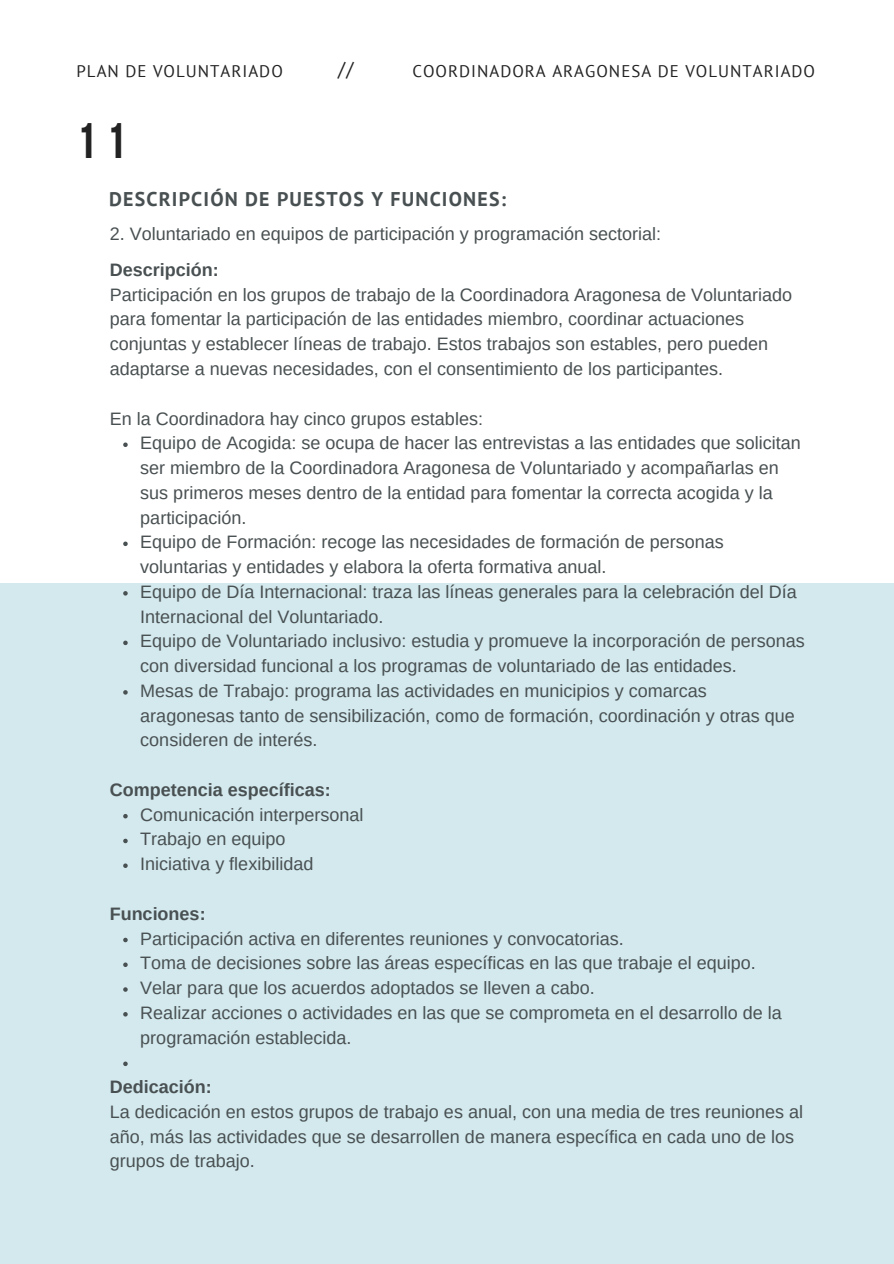
<style>
.page{position:relative;width:894px;height:1264px;background:#fff}
.page>*{position:absolute;margin:0;border:0;box-sizing:border-box;transform-origin:0 0}
.t1{font:700 49.65px "Bebas Neue";color:#222}
.t2{font:700 19.8px "PT Sans";letter-spacing:.06em;color:#495052}
.t3{font:19.8px "PT Sans";color:#222}
.t4{font:18px/24.8px "Arimo";color:#495052}
.t5{font:700 18px "Arimo";color:#495052}
.t6{font:16.8px "PT Sans";letter-spacing:.06em;color:#222}
.s1{font-weight:700}
</style>
<div class="page">
<div style="left:0;top:583px;width:893px;height:680px;background:#d3e9ee"></div>
<svg style="left:123px;top:442px;width:5px;height:5px"></svg>
<svg style="left:123px;top:541px;width:5px;height:5px"></svg>
<svg style="left:123px;top:591px;width:5px;height:4px"></svg>
<svg style="left:123px;top:640px;width:5px;height:5px"></svg>
<svg style="left:123px;top:690px;width:5px;height:4px"></svg>
<svg style="left:123px;top:814px;width:5px;height:4px"></svg>
<svg style="left:123px;top:838px;width:5px;height:5px"></svg>
<svg style="left:123px;top:863px;width:5px;height:5px"></svg>
<svg style="left:123px;top:937px;width:5px;height:5px"></svg>
<svg style="left:123px;top:962px;width:5px;height:5px"></svg>
<svg style="left:123px;top:987px;width:5px;height:4px"></svg>
<svg style="left:123px;top:1012px;width:5px;height:4px"></svg>
<svg style="left:123px;top:1061px;width:5px;height:5px"></svg>
<p class="t6" style="left:77px;top:60px;width:208px">PLAN DE VOLUNTARIADO</p>
<h1 class="t3" style="left:338px;top:56px;width:17px">//</h1>
<p class="t6" style="left:412px;top:60px;width:404px">COORDINADORA ARAGONESA DE VOLUNTARIADO</p>
<p class="t1" style="left:77px;top:120px;width:51px">11</p>
<p class="t2" style="left:109px;top:185px;width:398px">DESCRIPCIÓN DE PUESTOS Y FUNCIONES:</p>
<h3 class="t4" style="left:110px;top:221px;width:552px">2. Voluntariado en equipos de participación y programación sectorial:</h3>
<h3 class="t4" style="left:110px;top:257px;width:684px"><span class="s1">Descripción:<br></span>Participación en los grupos de trabajo de la Coordinadora Aragonesa de Voluntariado para fomentar la participación de las entidades miembro, coordinar actuaciones conjuntas y establecer líneas de trabajo. Estos trabajos son estables, pero pueden adaptarse a nuevas necesidades, con el consentimiento de los participantes.</h3>
<h3 class="t4" style="left:110px;top:406px;width:375px">En la Coordinadora hay cinco grupos estables:</h3>
<p class="t4" style="left:140px;top:430px;width:661px">Equipo de Acogida: se ocupa de hacer las entrevistas a las entidades que solicitan ser miembro de la Coordinadora Aragonesa de Voluntariado y acompañarlas en sus primeros meses dentro de la entidad para fomentar la correcta acogida y la participación.</p>
<p class="t4" style="left:140px;top:529px;width:585px">Equipo de Formación: recoge las necesidades de formación de personas voluntarias y entidades y elabora la oferta formativa anual.</p>
<p class="t4" style="left:140px;top:579px;width:657px">Equipo de Día Internacional: traza las líneas generales para la celebración del Día<br>Internacional del Voluntariado.</p>
<p class="t4" style="left:140px;top:628px;width:666px">Equipo de Voluntariado inclusivo: estudia y promueve la incorporación de personas con diversidad funcional a los programas de voluntariado de las entidades.</p>
<p class="t4" style="left:140px;top:678px;width:656px">Mesas de Trabajo: programa las actividades en municipios y comarcas aragonesas tanto de sensibilización, como de formación, coordinación y otras que consideren de interés.</p>
<h2 class="t5" style="left:110px;top:779px;width:222px">Competencia específicas:</h2>
<p class="t4" style="left:140px;top:802px;width:225px">Comunicación interpersonal</p>
<p class="t4" style="left:140px;top:826px;width:147px">Trabajo en equipo</p>
<p class="t4" style="left:140px;top:851px;width:174px">Iniciativa y flexibilidad</p>
<h2 class="t5" style="left:110px;top:903px;width:97px">Funciones:</h2>
<p class="t4" style="left:140px;top:925px;width:484px">Participación activa en diferentes reuniones y convocatorias.</p>
<p class="t4" style="left:140px;top:950px;width:616px">Toma de decisiones sobre las áreas específicas en las que trabaje el equipo.</p>
<p class="t4" style="left:140px;top:975px;width:456px">Velar para que los acuerdos adoptados se lleven a cabo.</p>
<p class="t4" style="left:140px;top:1000px;width:642px">Realizar acciones o actividades en las que se comprometa en el desarrollo de la programación establecida.</p>
<h3 class="t4" style="left:110px;top:1074px;width:695px"><span class="s1">Dedicación:<br></span>La dedicación en estos grupos de trabajo es anual, con una media de tres reuniones al año, más las actividades que se desarrollen de manera específica en cada uno de los grupos de trabajo.</h3>
</div>
